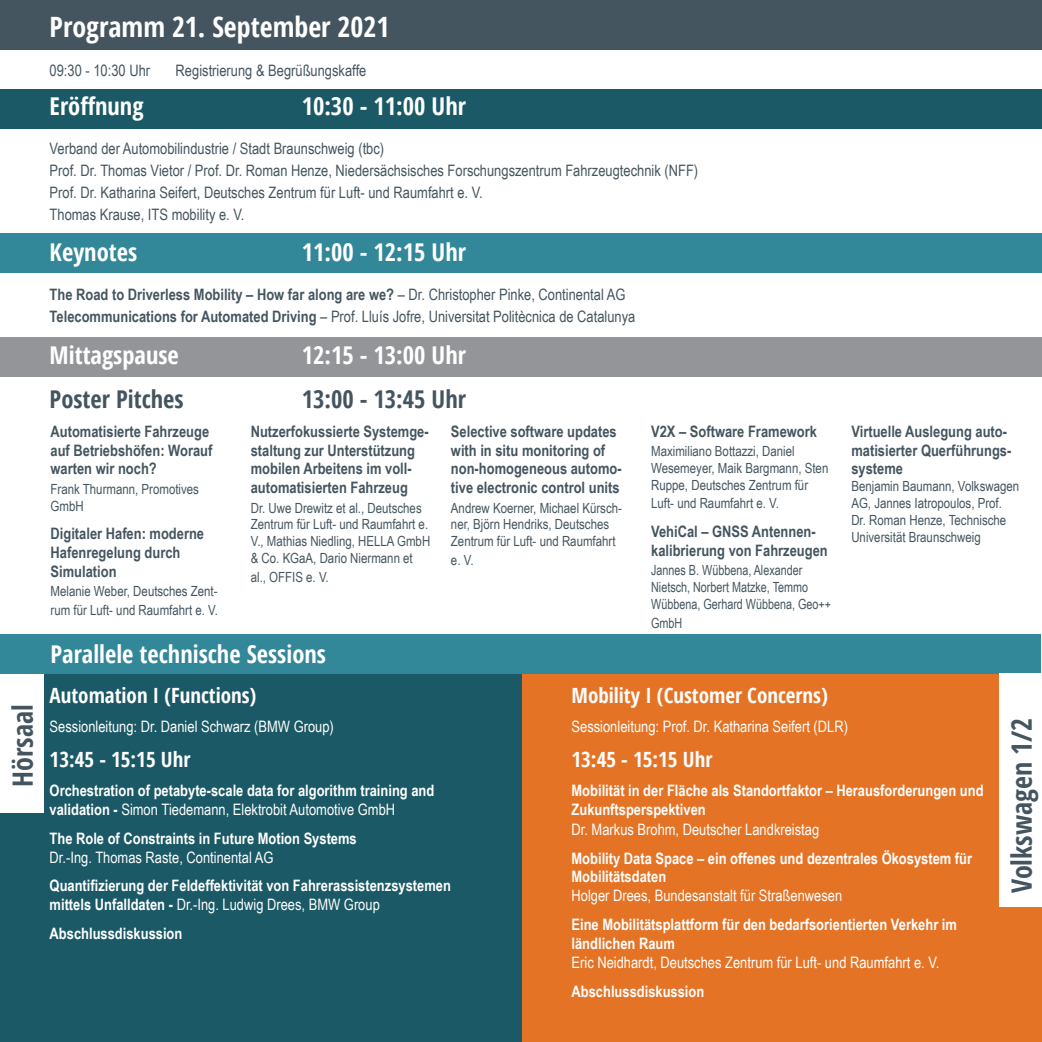
<style>
.page{position:relative;width:1042px;height:1042px;background:#fff}
.page>*{position:absolute;margin:0;border:0;box-sizing:border-box;transform-origin:0 0}
.t1{font:700 28px "Open Sans Condensed";color:#fff}
.t2{font:700 28px "Open Sans Condensed";color:#45555f}
.Ü_Programm{font:700 24.5px "Open Sans Condensed";color:#fff}
.Ü-petrol{font:700 24.5px "Open Sans Condensed";color:#45555f}
.Ü-petrol-2{font:700 24.5px "Open Sans Condensed";color:#fff}
.t3{font:700 21px "Open Sans Condensed";color:#fff}
.t4{font:700 15.75px/18.9px "Arial Narrow";color:#fff}
.fließtext{font:700 15.75px/18.9px "Arial Narrow";color:#45555f}
.Programmpunkte{font:15.75px "Arial Narrow";color:#45555f}
.t5{font:15.75px "Arial Narrow";color:#fff}
.Programmpunkte-2{font:700 15.75px "Arial Narrow";color:#45555f}
.fließtext-2{font:14px/16.8px "Arial Narrow";color:#45555f}
.fließtext-3{font:14px/16.8px "Arial Narrow";color:#45555f;scale:.94 1}
.s1{font-weight:400}
.s2{font-weight:700}
</style>
<div class="page">
<div style="left:0;top:634px;width:1040px;height:40px;background:#328799"></div>
<div style="left:0;top:89px;width:1042px;height:40px;background:#1a5965"></div>
<div style="left:0;top:233px;width:1042px;height:40px;background:#328799"></div>
<div style="left:1px;top:337px;width:1041px;height:40px;background:#939598"></div>
<div style="left:1px;top:0;width:1041px;height:50px;background:#45555f"></div>
<div style="left:501px;top:674px;width:541px;height:368px;background:#e57325"></div>
<div style="left:999px;top:673px;width:43px;height:234px;background:#fff"></div>
<div style="left:0;top:674px;width:521px;height:368px;background:#1a5965"></div>
<div style="left:1px;top:674px;width:43px;height:138px;background:#fff"></div>
<p class="t2" style="left:3px;top:787px;width:84px;rotate:-90deg">Hörsaal</p>
<p class="t1" style="left:50px;top:7px;width:341px">Programm 21. September 2021</p>
<p class="Programmpunkte" style="left:50px;top:59px;width:102px">09:30 - 10:30 Uhr</p>
<p class="Programmpunkte" style="left:176px;top:59px;width:192px">Registrierung &amp; Begrüßungskaffe</p>
<p class="Ü_Programm" style="left:50px;top:89px;width:95px">Eröffnung</p>
<p class="Ü_Programm" style="left:302px;top:89px;width:166px">10:30 - 11:00 Uhr</p>
<p class="Programmpunkte" style="left:50px;top:137px;width:336px">Verband der Automobilindustrie / Stadt Braunschweig (tbc)</p>
<p class="Programmpunkte" style="left:50px;top:159px;width:650px">Prof. Dr. Thomas Vietor / Prof. Dr. Roman Henze, Niedersächsisches Forschungszentrum Fahrzeugtechnik (NFF)</p>
<p class="Programmpunkte" style="left:50px;top:181px;width:435px">Prof. Dr. Katharina Seifert, Deutsches Zentrum für Luft- und Raumfahrt e. V.</p>
<p class="Programmpunkte" style="left:50px;top:202px;width:196px">Thomas Krause, ITS mobility e. V.</p>
<p class="Ü_Programm" style="left:50px;top:235px;width:89px">Keynotes</p>
<p class="Ü_Programm" style="left:302px;top:235px;width:166px">11:00 - 12:15 Uhr</p>
<p class="Programmpunkte-2" style="left:50px;top:283px;width:577px">The Road to Driverless Mobility – How far along are we? <span class="s1">– Dr. Christopher Pinke, Continental AG</span></p>
<p class="Programmpunkte" style="left:50px;top:305px;width:587px"><span class="s2">Telecommunications for Automated Driving</span> – Prof. Lluís Jofre, Universitat Politècnica de Catalunya</p>
<p class="Ü_Programm" style="left:50px;top:338px;width:131px">Mittagspause</p>
<p class="Ü_Programm" style="left:302px;top:338px;width:166px">12:15 - 13:00 Uhr</p>
<p class="Ü-petrol" style="left:50px;top:382px;width:136px">Poster Pitches</p>
<p class="Ü-petrol" style="left:302px;top:382px;width:166px">13:00 - 13:45 Uhr</p>
<p class="fließtext" style="left:51px;top:421px;width:163px">Automatisierte Fahrzeuge auf Betriebshöfen: Worauf warten wir noch?</p>
<p class="fließtext-2" style="left:51px;top:480px;width:150px">Frank Thurmann, Promotives<br>GmbH</p>
<p class="fließtext" style="left:51px;top:523px;width:155px">Digitaler Hafen: moderne<br>Hafenregelung durch<br>Simulation</p>
<p class="fließtext-2" style="left:51px;top:581px;width:169px;line-height:18.9px">Melanie Weber, Deutsches Zent&shy;rum für Luft- und Raumfahrt e. V.</p>
<p class="fließtext" style="left:251px;top:421px;width:179px">Nutzerfokussierte Systemge&shy;staltung zur Unterstützung mobilen Arbeitens im voll&shy;automatisierten Fahrzeug</p>
<p class="fließtext-2" style="left:251px;top:499px;width:181px">Dr. Uwe Drewitz et al., Deutsches<br>Zentrum für Luft- und Raumfahrt e.<br>V., Mathias Niedling, HELLA GmbH &amp; Co. KGaA, Dario Niermann et</p>
<p class="fließtext-2" style="left:251px;top:568px;width:80px">al., OFFIS e. V.</p>
<p class="fließtext" style="left:451px;top:421px;width:172px">Selective software updates with in situ monitoring of non-homogeneous automo&shy;tive electronic control units</p>
<p class="fließtext-2" style="left:451px;top:499px;width:173px">Andrew Koerner, Michael Kürsch&shy;ner, Björn Hendriks, Deutsches<br>Zentrum für Luft- und Raumfahrt</p>
<p class="fließtext-2" style="left:451px;top:551px;width:24px">e. V.</p>
<p class="fließtext" style="left:651px;top:421px;width:167px">V2X – Software Framework</p>
<p class="fließtext-2" style="left:651px;top:442px;width:179px">Maximiliano Bottazzi, Daniel<br>Wesemeyer, Maik Bargmann, Sten<br>Ruppe, Deutsches Zentrum für</p>
<p class="fließtext-2" style="left:651px;top:494px;width:129px">Luft- und Raumfahrt e. V.</p>
<p class="fließtext" style="left:651px;top:521px;width:178px">VehiCal – GNSS Antennen&shy;kalibrierung von Fahrzeugen</p>
<p class="fließtext-3" style="left:651px;top:561px;width:193px">Jannes B. Wübbena, Alexander<br>Nietsch, Norbert Matzke, Temmo<br>Wübbena, Gerhard Wübbena, Geo++</p>
<p class="fließtext-3" style="left:651px;top:614px;width:35px">GmbH</p>
<p class="fließtext" style="left:851px;top:421px;width:162px">Virtuelle Auslegung auto&shy;matisierter Querführungs&shy;systeme</p>
<p class="fließtext-2" style="left:851px;top:477px;width:169px">Benjamin Baumann, Volkswagen<br>AG, Jannes Iatropoulos, Prof.<br>Dr. Roman Henze, Technische<br>Universität Braunschweig</p>
<p class="Ü-petrol-2" style="left:51px;top:637px;width:277px">Parallele technische Sessions</p>
<p class="t3" style="left:50px;top:681px;width:208px">Automation I (Functions)</p>
<p class="t5" style="left:50px;top:715px;width:286px">Sessionleitung: Dr. Daniel Schwarz (BMW Group)</p>
<p class="t3" style="left:50px;top:745px;width:142px">13:45 - 15:15 Uhr</p>
<p class="t4" style="left:50px;top:780px;width:386px">Orchestration of petabyte-scale data for algorithm training and validation - <span class="s1">Simon Tiedemann, Elektrobit Automotive GmbH</span></p>
<p class="t4" style="left:50px;top:828px;width:309px">The Role of Constraints in Future Motion Systems<br><span class="s1">Dr.-Ing. Thomas Raste, Continental AG</span></p>
<p class="t4" style="left:50px;top:875px;width:403px">Quantifizierung der Feldeffektivität von Fahrerassistenzsystemen mittels Unfalldaten - <span class="s1">Dr.-Ing. Ludwig Drees, BMW Group</span></p>
<p class="t4" style="left:50px;top:923px;width:134px">Abschlussdiskussion</p>
<p class="t3" style="left:571px;top:681px;width:258px">Mobility I (Customer Concerns)</p>
<p class="t5" style="left:571px;top:715px;width:278px">Sessionleitung: Prof. Dr. Katharina Seifert (DLR)</p>
<p class="t3" style="left:571px;top:745px;width:142px">13:45 - 15:15 Uhr</p>
<p class="t4" style="left:571px;top:780px;width:413px">Mobilität in der Fläche als Standortfaktor – Herausforderungen und<br>Zukunftsperspektiven<br><span class="s1">Dr. Markus Brohm, Deutscher Landkreistag</span></p>
<p class="t4" style="left:571px;top:848px;width:402px">Mobility Data Space – ein offenes und dezentrales Ökosystem für<br>Mobilitätsdaten<br><span class="s1">Holger Drees, Bundesanstalt für Straßenwesen</span></p>
<p class="t4" style="left:571px;top:914px;width:387px">Eine Mobilitätsplattform für den bedarfsorientierten Verkehr im ländlichen Raum<br><span class="s1">Eric Neidhardt, Deutsches Zentrum für Luft- und Raumfahrt e. V.</span></p>
<p class="t4" style="left:571px;top:981px;width:134px">Abschlussdiskussion</p>
<p class="t2" style="left:1002px;top:893px;width:177px;rotate:-90deg">Volkswagen 1/2</p>
</div>
